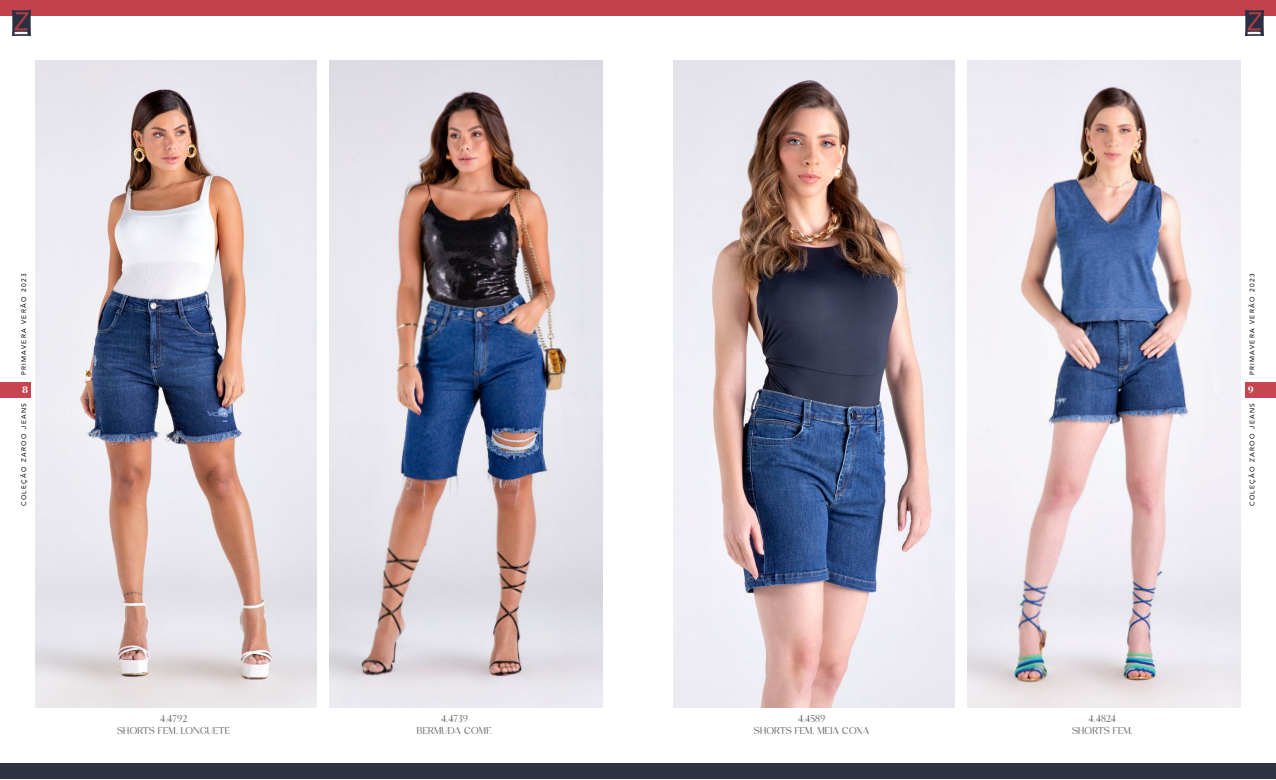
<style>
.page{position:relative;width:1276px;height:780px;background:#fff}
.page>*{position:absolute;margin:0;border:0;box-sizing:border-box;transform-origin:0 0}
.t1{font:10px/12px "Nelphim";letter-spacing:.025em;color:#71706f;text-align:center}
.t2{font:10px/12px "Nelphim";letter-spacing:.025em;color:#706f6f;text-align:center}
.t3{font:700 10px "Bodoni BT";color:#fff}
.t4{font:6.62px "Avenir";letter-spacing:.2em;color:#000}
</style>
<div class="page">
<div style="left:0;top:0;width:1276px;height:16px;background:#c1424d"></div>
<div style="left:0;top:762px;width:1276px;height:16px;background:#2e3344"></div>
<img style="left:673px;top:60px;width:281px;height:647px">
<img style="left:35px;top:60px;width:281px;height:647px">
<img style="left:967px;top:60px;width:273px;height:647px">
<img style="left:329px;top:60px;width:273px;height:647px">
<div style="left:0;top:382px;width:30px;height:16px;background:#c64550"></div>
<div style="left:1245px;top:382px;width:31px;height:16px;background:#c64550"></div>
<img style="left:12px;top:11px;width:18px;height:24px">
<img style="left:1245px;top:11px;width:18px;height:24px">
<p class="t4" style="left:20px;top:375px;width:103px;rotate:-90deg">PRIMAVERA VERÃO 2023</p>
<p class="t4" style="left:1248px;top:375px;width:103px;rotate:-90deg">PRIMAVERA VERÃO 2023</p>
<h1 class="t3" style="left:22px;top:384px;width:8px">8</h1>
<h1 class="t3" style="left:1247px;top:383px;width:8px">9</h1>
<p class="t4" style="left:20px;top:506px;width:105px;rotate:-90deg">COLEÇÃO ZAROO JEANS</p>
<p class="t4" style="left:1248px;top:506px;width:105px;rotate:-90deg">COLEÇÃO ZAROO JEANS</p>
<h1 class="t1" style="left:117px;top:712px;width:114px">4.4792<br>SHORTS FEM. LONGUETE</h1>
<h1 class="t1" style="left:417px;top:712px;width:77px">4.4739<br>BERMUDA COMF.</h1>
<h1 class="t1" style="left:1072px;top:712px;width:62px">4.4824<br>SHORTS FEM.</h1>
<h1 class="t2" style="left:754px;top:712px;width:117px">4.4589<br>SHORTS FEM. MEIA COXA</h1>
</div>
